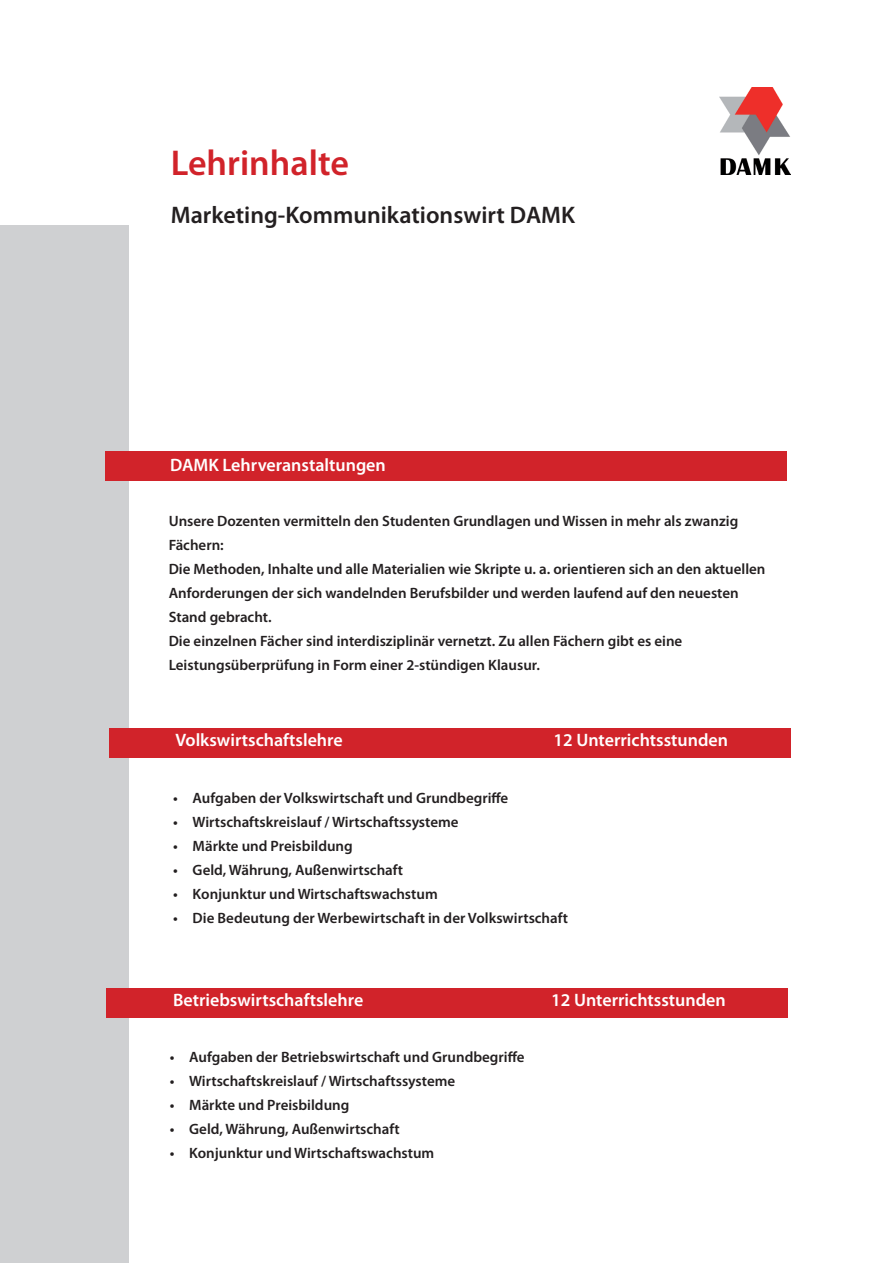
<style>
.page{position:relative;width:893px;height:1263px;background:#fff}
.page>*{position:absolute;margin:0;border:0;box-sizing:border-box;transform-origin:0 0}
.t1{font:600 36px "Myriad Pro";color:#d1232a}
.t2{font:600 24px "Myriad Pro";color:#231f20}
.t3{font:600 18px "Myriad Pro";color:#fff}
.t4{font:600 15px/24px "Myriad Pro";color:#231f20}
</style>
<div class="page">
<div style="left:0;top:225px;width:129px;height:1038px;background:#cfd0d2"></div>
<div style="left:105px;top:451px;width:681px;height:29px;background:#d1232a"></div>
<img style="left:719px;top:88px;width:71px;height:86px">
<div style="left:109px;top:728px;width:681px;height:29px;background:#d1232a"></div>
<div style="left:106px;top:988px;width:682px;height:29px;background:#d1232a"></div>
<h1 class="t1" style="left:171px;top:140px;width:180px">Lehrinhalte</h1>
<h2 class="t2" style="left:171px;top:200px;width:406px">Marketing-Kommunikationswirt DAMK</h2>
<p class="t3" style="left:170px;top:454px;width:217px">DAMK Lehrveranstaltungen</p>
<p class="t4" style="left:169px;top:509px;width:598px">Unsere Dozenten vermitteln den Studenten Grundlagen und Wissen in mehr als zwanzig Fächern:<br>Die Methoden, Inhalte und alle Materialien wie Skripte u. a. orientieren sich an den aktuellen Anforderungen der sich wandelnden Berufsbilder und werden laufend auf den neuesten Stand gebracht.<br>Die einzelnen Fächer sind interdisziplinär vernetzt. Zu allen Fächern gibt es eine Leistungsüberprüfung in Form einer 2-stündigen Klausur.</p>
<p class="t3" style="left:175px;top:729px;width:169px">Volkswirtschaftslehre</p>
<p class="t3" style="left:553px;top:729px;width:176px">12 Unterrichtsstunden</p>
<p class="t4" style="left:173px;top:785px;width:337px">• Aufgaben der Volkswirtschaft und Grundbegriffe</p>
<p class="t4" style="left:173px;top:809px;width:287px">• Wirtschaftskreislauf / Wirtschaftssysteme</p>
<p class="t4" style="left:173px;top:833px;width:181px">• Märkte und Preisbildung</p>
<p class="t4" style="left:173px;top:857px;width:232px">• Geld, Währung, Außenwirtschaft</p>
<p class="t4" style="left:173px;top:881px;width:266px">• Konjunktur und Wirtschaftswachstum</p>
<p class="t4" style="left:173px;top:905px;width:396px">• Die Bedeutung der Werbewirtschaft in der Volkswirtschaft</p>
<p class="t3" style="left:173px;top:988px;width:192px">Betriebswirtschaftslehre</p>
<p class="t3" style="left:551px;top:988px;width:176px">12 Unterrichtsstunden</p>
<p class="t4" style="left:170px;top:1044px;width:356px">• Aufgaben der Betriebswirtschaft und Grundbegriffe</p>
<p class="t4" style="left:170px;top:1068px;width:287px">• Wirtschaftskreislauf / Wirtschaftssysteme</p>
<p class="t4" style="left:170px;top:1092px;width:181px">• Märkte und Preisbildung</p>
<p class="t4" style="left:170px;top:1116px;width:232px">• Geld, Währung, Außenwirtschaft</p>
<p class="t4" style="left:170px;top:1140px;width:266px">• Konjunktur und Wirtschaftswachstum</p>
</div>
